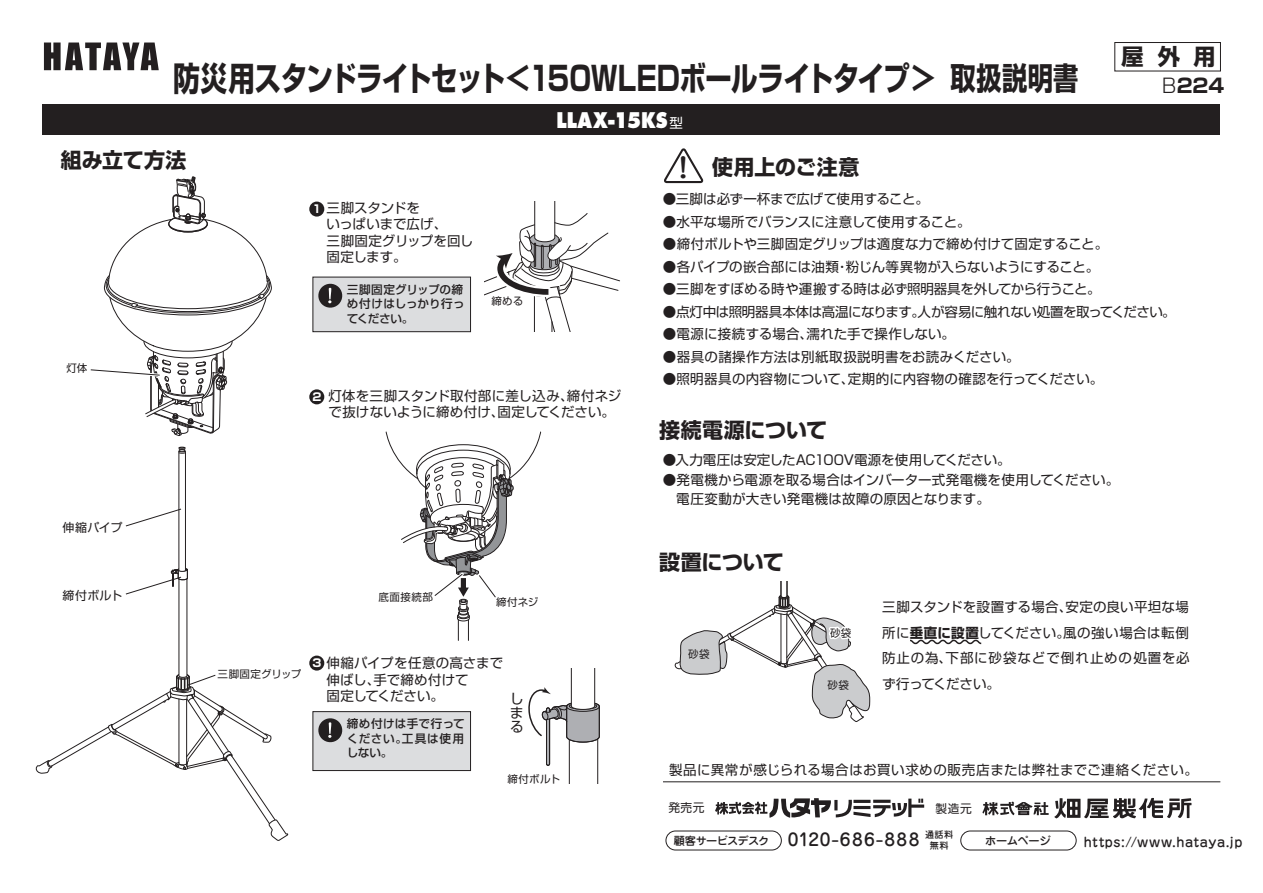
<style>
.page{position:relative;width:1263px;height:893px;background:#fff}
.page>*{position:absolute;margin:0;border:0;box-sizing:border-box;transform-origin:0 0}
.t1{font:700 33.3px "Shin Go Pro";letter-spacing:-.035em;color:#231f20;scale:.81 1}
.t2{font:700 31.2px "Shin Go Pro";letter-spacing:.015em;color:#231f20;scale:.81 1}
.t3{font:500 27.3px "Jun 34 Pro";color:#231f20;scale:1.11 1}
.t4{font:700 22.35px "Shin Go Pro";color:#231f20}
.t5{font:700 21px "Shin Go Pro";letter-spacing:-.005em;color:#231f20}
.t6{font:800 21px "Futura Std";letter-spacing:.01em;color:#fff;scale:.85 1}
.t7{font:700 19.5px "Shin Go Pro";color:#231f20}
.t8{font:500 17.1px "Jun 34 Pro";letter-spacing:.085em;color:#231f20}
.t9{font:13.95px/14px "Shin Go Pro";color:#231f20;text-align:justify}
.t10{font:13.5px/16.5px "Shin Go Pro";letter-spacing:.005em;color:#231f20}
.t11{font:13.5px "Shin Go Pro";letter-spacing:-.035em;color:#231f20}
.t12{font:13.5px "Shin Go Pro";letter-spacing:.035em;color:#231f20}
.t13{font:13.5px "Shin Go Pro";letter-spacing:-.015em;color:#231f20}
.t14{font:13.5px "Shin Go Pro";letter-spacing:.025em;color:#231f20}
.t15{font:500 12.9px "Jun 34 Pro";letter-spacing:.04em;color:#231f20}
.t16{font:12px "Shin Go Pro";letter-spacing:.02em;color:#231f20}
.t17{font:500 11.7px/14.5px "Shin Go Pro";letter-spacing:-.005em;color:#231f20}
.t18{font:500 11.7px/14.5px "Shin Go Pro";letter-spacing:.02em;color:#231f20;text-align:justify}
.t19{font:11.7px "Shin Go Pro";letter-spacing:.05em;color:#231f20}
.t20{font:500 11.25px "Jun 34 Pro";letter-spacing:-.035em;color:#231f20}
.t21{font:700 10.95px "Shin Go Pro";color:#fff}
.t22{font:10.5px "Shin Go Pro";letter-spacing:.03em;color:#231f20}
.t23{font:10.5px "Shin Go Pro";letter-spacing:.01em;color:#231f20}
.t24{font:500 9.15px/10.5px "Jun 34 Pro";color:#231f20;text-align:center}
.s1{font-family:"Shin Go Pro";font-weight:400;font-size:13.5px}
.s2{font-weight:300}
.s3{font-weight:700;font-size:10.95px;color:#fff}
.s4{font-weight:700}
.s5{font-size:11.25px}
</style>
<div class="page">
<svg style="left:44px;top:43px;width:115px;height:27px"></svg>
<div style="left:1114px;top:42px;width:107px;height:29px;border:1px solid #231f20"></div>
<div style="left:43px;top:104px;width:1177px;height:31px;background:#231f20"></div>
<svg style="left:715px;top:798px;width:209px;height:20px"></svg>
<svg style="left:982px;top:798px;width:209px;height:21px"></svg>
<hr style="left:663px;top:781px;width:557px;height:1px;background:#231f20">
<svg style="left:664px;top:148px;width:40px;height:36px"></svg>
<div style="left:665px;top:831px;width:117px;height:19px;border:1px solid #231f20;border-radius:10px"></div>
<div style="left:960px;top:831px;width:116px;height:19px;border:1px solid #231f20;border-radius:10px"></div>
<div style="left:309px;top:202px;width:15px;height:15px;background:#231f20;border-radius:50%"></div>
<div style="left:309px;top:389px;width:15px;height:15px;background:#231f20;border-radius:50%"></div>
<div style="left:309px;top:656px;width:15px;height:15px;background:#231f20;border-radius:50%"></div>
<svg style="left:484px;top:201px;width:136px;height:130px"></svg>
<svg style="left:910px;top:639px;width:72px;height:6px"></svg>
<div style="left:312px;top:711px;width:159px;height:60px;background:#dcdddf;border:1px solid #231f20"></div>
<svg style="left:318px;top:718px;width:25px;height:25px"></svg>
<div style="left:312px;top:277px;width:159px;height:55px;background:#dcdddf;border:1px solid #231f20"></div>
<svg style="left:318px;top:283px;width:25px;height:25px"></svg>
<svg style="left:674px;top:581px;width:197px;height:141px"></svg>
<svg style="left:528px;top:668px;width:72px;height:116px"></svg>
<svg style="left:35px;top:176px;width:253px;height:665px"></svg>
<svg style="left:385px;top:431px;width:156px;height:209px"></svg>
<h1 class="t1" style="left:173px;top:52px;width:943px">防災用スタンドライトセット＜150WLEDボールライトタイプ＞</h1>
<h3 class="t6" style="left:556px;top:107px;width:151px">LLAX-15KS<span class="s1">型</span></h3>
<h2 class="t2" style="left:950px;top:53px;width:160px">取扱説明書</h2>
<h3 class="t4" style="left:1121px;top:39px;width:96px">屋外用</h3>
<h3 class="t7" style="left:1162px;top:70px;width:64px"><span class="s2">B</span>224</h3>
<h3 class="t5" style="left:61px;top:143px;width:127px">組み立て方法</h3>
<p class="t22" style="left:66px;top:359px;width:22px">灯体</p>
<p class="t10" style="left:327px;top:198px;width:148px;text-indent:-14px"><span class="s3">1</span> 三脚スタンドを<br>いっぱいまで広げ、<br>三脚固定グリップを回し固定します。</p>
<p class="t17" style="left:347px;top:281px;width:119px">三脚固定グリップの締め付けはしっかり行ってください。</p>
<p class="t22" style="left:492px;top:292px;width:33px">締める</p>
<p class="t21" style="left:312px;top:388px;width:10px">2</p>
<p class="t10" style="left:329px;top:385px;width:294px">灯体を三脚スタンド取付部に差し込み、締付ネジで抜けないように締め付け、固定してください。</p>
<p class="t16" style="left:63px;top:518px;width:61px">伸縮パイプ</p>
<p class="t16" style="left:63px;top:586px;width:61px">締付ボルト</p>
<p class="t22" style="left:378px;top:588px;width:56px">底面接続部</p>
<p class="t22" style="left:496px;top:593px;width:44px">締付ネジ</p>
<p class="t23" style="left:218px;top:665px;width:85px">三脚固定グリップ</p>
<p class="t10" style="left:327px;top:653px;width:178px;text-indent:-14px"><span class="s3">3</span> 伸縮パイプを任意の高さまで伸ばし、手で締め付けて<br>固定してください。</p>
<p class="t18" style="left:347px;top:715px;width:120px">締め付けは手で行ってください。工具は使用しない。</p>
<p class="t9" style="left:510px;top:690px;width:14px">しまる</p>
<p class="t22" style="left:507px;top:770px;width:54px">締付ボルト</p>
<h3 class="t3" style="left:668px;top:146px;width:29px">！</h3>
<p class="t10" style="left:663px;top:189px;width:268px">●三脚は必ず一杯まで広げて使用すること。</p>
<p class="t10" style="left:663px;top:212px;width:310px">●水平な場所でバランスに注意して使用すること。</p>
<p class="t10" style="left:663px;top:234px;width:447px">●締付ボルトや三脚固定グリップは適度な力で締め付けて固定すること。</p>
<p class="t10" style="left:663px;top:257px;width:438px">●各パイプの嵌合部には油類・粉じん等異物が入らないようにすること。</p>
<p class="t10" style="left:663px;top:279px;width:439px">●三脚をすぼめる時や運搬する時は必ず照明器具を外してから行うこと。</p>
<p class="t11" style="left:663px;top:301px;width:515px">●点灯中は照明器具本体は高温になります。人が容易に触れない処置を取ってください。</p>
<p class="t10" style="left:663px;top:324px;width:294px">●電源に接続する場合、濡れた手で操作しない。</p>
<p class="t14" style="left:663px;top:346px;width:359px">●器具の諸操作方法は別紙取扱説明書をお読みください。</p>
<p class="t10" style="left:663px;top:369px;width:442px">●照明器具の内容物について、定期的に内容物の確認を行ってください。</p>
<h3 class="t5" style="left:712px;top:151px;width:149px">使用上のご注意</h3>
<h3 class="t5" style="left:659px;top:413px;width:169px">接続電源について</h3>
<p class="t13" style="left:663px;top:449px;width:349px">●入力電圧は安定したAC100V電源を使用してください。</p>
<p class="t10" style="left:663px;top:468px;width:458px;line-height:19.5px">●発電機から電源を取る場合はインバーター式発電機を使用してください。　電圧変動が大きい発電機は故障の原因となります。</p>
<h3 class="t5" style="left:659px;top:545px;width:126px">設置について</h3>
<p class="t22" style="left:688px;top:645px;width:23px">砂袋</p>
<p class="t22" style="left:830px;top:624px;width:23px">砂袋</p>
<p class="t22" style="left:828px;top:677px;width:23px">砂袋</p>
<p class="t10" style="left:882px;top:592px;width:309px;line-height:25.5px;text-align:justify">三脚スタンドを設置する場合、安定の良い平坦な場所に<span class="s4">垂直に設置</span>してください。風の強い場合は転倒防止の為、下部に砂袋などで倒れ止めの処置を必ず行ってください。</p>
<p class="t12" style="left:669px;top:759px;width:530px">製品に異常が感じられる場合はお買い求めの販売店または弊社までご連絡ください。</p>
<p class="t19" style="left:668px;top:798px;width:38px">発売元</p>
<p class="t19" style="left:935px;top:799px;width:38px">製造元</p>
<p class="t24" style="left:925px;top:829px;width:30px">通話料無料</p>
<p class="t8" style="left:674px;top:826px;width:247px"><span class="s5">顧客サービスデスク</span> 0120-686-888</p>
<p class="t20" style="left:985px;top:831px;width:67px">ホームページ</p>
<p class="t15" style="left:1084px;top:832px;width:160px">https://www.hataya.jp</p>
</div>
